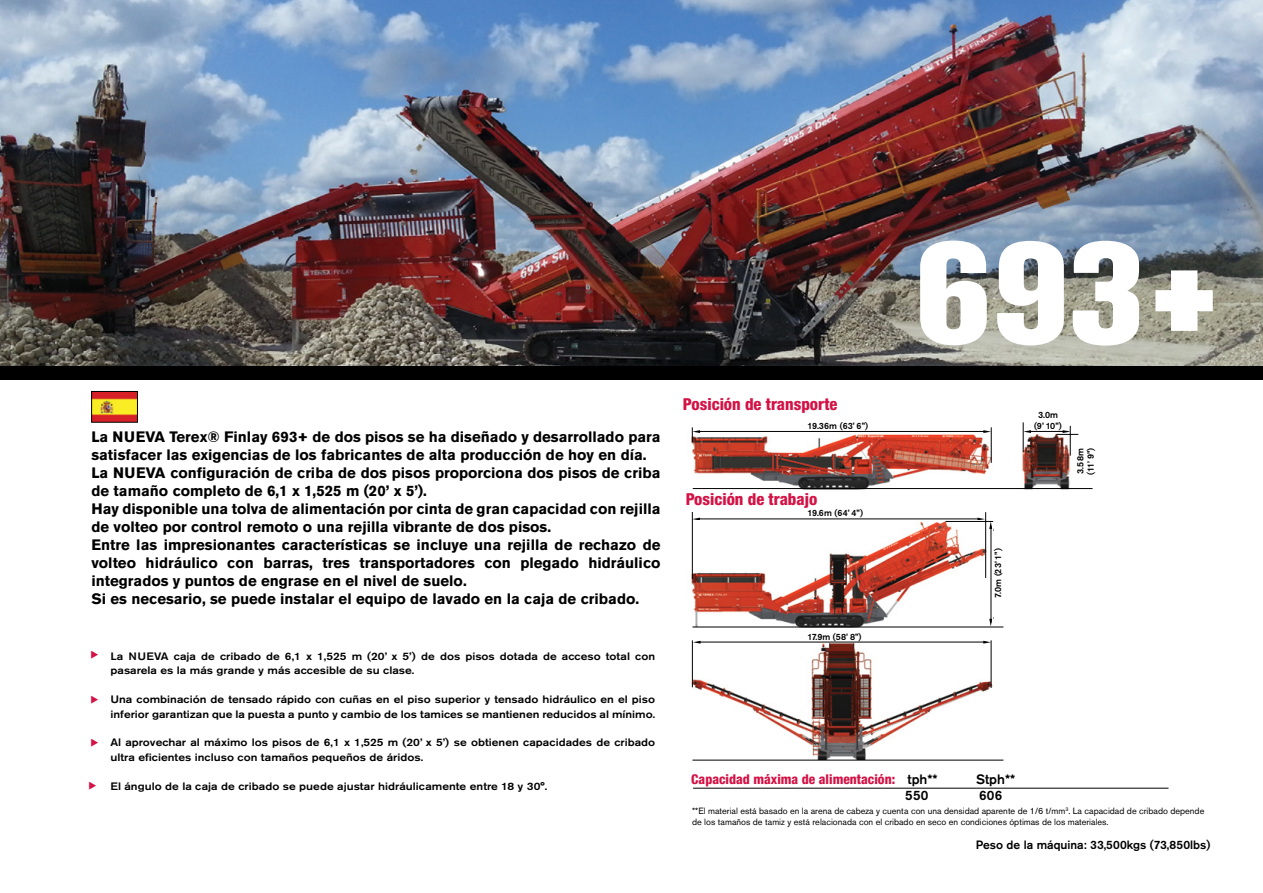
<style>
.page{position:relative;width:1263px;height:893px;background:#fff}
.page>*{position:absolute;margin:0;border:0;box-sizing:border-box;transform-origin:0 0}
.t1{font:800 144px "Akzidenz Grotesk Pro";color:#fff}
.t2{font:800 condensed 16.5px "Helvetica Neue";color:#d31245}
.t3{font:700 15px/18px "Akzidenz Grotesk Pro";color:#000}
.t4{font:800 condensed 13.5px "Helvetica Neue";color:#d31245}
.t5{font:500 13.5px "Akzidenz Grotesk Pro";letter-spacing:.02em;color:#000}
.t6{font:500 12px "Akzidenz Grotesk Pro";color:#000}
.t7{font:500 10.65px/14.4px "Akzidenz Grotesk Pro";color:#000;scale:1.12 1}
.t8{font:9px/10.8px "Akzidenz Grotesk Pro";color:#000}
.t9{font:500 9px/10.5px "Akzidenz Grotesk Pro";color:#000}
.s1{font-family:"Akzidenz Grotesk Pro";font-weight:500;font-stretch:normal;color:#000}
</style>
<div class="page">
<svg style="left:983px;top:430px;width:8px;height:3px"></svg>
<hr style="left:699px;top:431px;width:286px;height:1px;background:#000">
<img style="left:691px;top:434px;width:301px;height:56px">
<hr style="left:991px;top:427px;width:1px;height:36px;background:#000">
<svg style="left:692px;top:427px;width:8px;height:15px"></svg>
<svg style="left:989px;top:619px;width:3px;height:7px"></svg>
<hr style="left:991px;top:526px;width:1px;height:97px;background:#000">
<svg style="left:693px;top:518px;width:7px;height:2px"></svg>
<svg style="left:977px;top:518px;width:15px;height:11px"></svg>
<hr style="left:698px;top:519px;width:279px;height:1px;background:#000">
<img style="left:691px;top:521px;width:296px;height:106px">
<hr style="left:985px;top:512px;width:1px;height:66px;background:#000">
<hr style="left:692px;top:627px;width:311px;height:1px;background:#000">
<hr style="left:692px;top:512px;width:1px;height:67px;background:#000">
<hr style="left:945px;top:521px;width:48px;height:1px;background:#000">
<img style="left:691px;top:644px;width:313px;height:116px">
<hr style="left:692px;top:760px;width:311px;height:1px;background:#000">
<hr style="left:991px;top:640px;width:1px;height:48px;background:#000">
<hr style="left:692px;top:640px;width:1px;height:47px;background:#000">
<svg style="left:693px;top:641px;width:8px;height:3px"></svg>
<svg style="left:983px;top:641px;width:8px;height:3px"></svg>
<hr style="left:699px;top:642px;width:286px;height:1px;background:#000">
<svg style="left:1024px;top:430px;width:7px;height:3px"></svg>
<hr style="left:1030px;top:431px;width:38px;height:1px;background:#000">
<img style="left:1004px;top:434px;width:68px;height:56px">
<svg style="left:1056px;top:430px;width:22px;height:5px"></svg>
<hr style="left:1023px;top:422px;width:1px;height:30px;background:#000">
<hr style="left:1070px;top:426px;width:1px;height:30px;background:#000">
<hr style="left:693px;top:488px;width:399px;height:1px;background:#000">
<hr style="left:693px;top:788px;width:475px;height:1px;background:#000">
<img style="left:0;top:0;width:1263px;height:366px">
<div style="left:0;top:366px;width:1263px;height:13px;background:#000"></div>
<img style="left:93px;top:393px;width:43px;height:27px">
<div style="left:91px;top:391px;width:47px;height:31px;border:1px solid #000"></div>
<p class="t3" style="left:91px;top:427px;width:571px">La NUEVA Terex® Finlay 693+ de dos pisos se ha diseñado y desarrollado para satisfacer las exigencias de los fabricantes de alta producción de hoy en día.<br>La NUEVA configuración de criba de dos pisos proporciona dos pisos de criba de tamaño completo de 6,1 x 1,525 m (20’ x 5’).<br>Hay disponible una tolva de alimentación por cinta de gran capacidad con rejilla de volteo por control remoto o una rejilla vibrante de dos pisos.<br>Entre las impresionantes características se incluye una rejilla de rechazo de volteo hidráulico con barras, tres transportadores con plegado hidráulico integrados y puntos de engrase en el nivel de suelo.<br>Si es necesario, se puede instalar el equipo de lavado en la caja de cribado.</p>
<p class="t7" style="left:110px;top:649px;width:488px">La NUEVA caja de cribado de 6,1 x 1,525 m (20’ x 5’) de dos pisos dotada de acceso total con pasarela es la más grande y más accesible de su clase.</p>
<p class="t7" style="left:110px;top:692px;width:488px">Una combinación de tensado rápido con cuñas en el piso superior y tensado hidráulico en el piso inferior garantizan que la puesta a punto y cambio de los tamices se mantienen reducidos al mínimo.</p>
<p class="t7" style="left:110px;top:735px;width:488px">Al aprovechar al máximo los pisos de 6,1 x 1,525 m (20’ x 5’) se obtienen capacidades de cribado ultra eficientes incluso con tamaños pequeños de áridos.</p>
<p class="t7" style="left:110px;top:778px;width:391px">El ángulo de la caja de cribado se puede ajustar hidráulicamente entre 18 y 30°.</p>
<p class="t2" style="left:683px;top:394px;width:156px">Posición de transporte</p>
<p class="t9" style="left:808px;top:421px;width:62px">19.36m (63’ 6”)</p>
<p class="t2" style="left:686px;top:489px;width:133px">Posición de trabajo</p>
<p class="t9" style="left:808px;top:508px;width:57px">19.6m (64’ 4”)</p>
<p class="t9" style="left:807px;top:631px;width:55px">17.9m (58’ 8”)</p>
<h1 class="t1" style="left:916px;top:201px;width:310px">693+</h1>
<p class="t9" style="left:992px;top:598px;width:51px;rotate:-90deg">7.0m (23’ 1”)</p>
<p class="t9" style="left:1034px;top:410px;width:29px;text-align:center">3.0m (9’ 10”)</p>
<p class="t9" style="left:1075px;top:475px;width:29px;rotate:-90deg">3.58m (11’ 9”)</p>
<p class="t4" style="left:691px;top:771px;width:248px">Capacidad máxima de alimentación: <span class="s1">tph**</span></p>
<p class="t5" style="left:976px;top:771px;width:41px">Stph**</p>
<p class="t5" style="left:905px;top:787px;width:25px">550</p>
<p class="t5" style="left:979px;top:787px;width:25px">606</p>
<p class="t8" style="left:692px;top:805px;width:514px">**El material está basado en la arena de cabeza y cuenta con una densidad aparente de 1/6 t/mm<sup>3</sup>. La capacidad de cribado depende de los tamaños de tamiz y está relacionada con el cribado en seco en condiciones óptimas de los materiales.</p>
<p class="t6" style="left:976px;top:836px;width:236px">Peso de la máquina: 33,500kgs (73,850lbs)</p>
</div>
